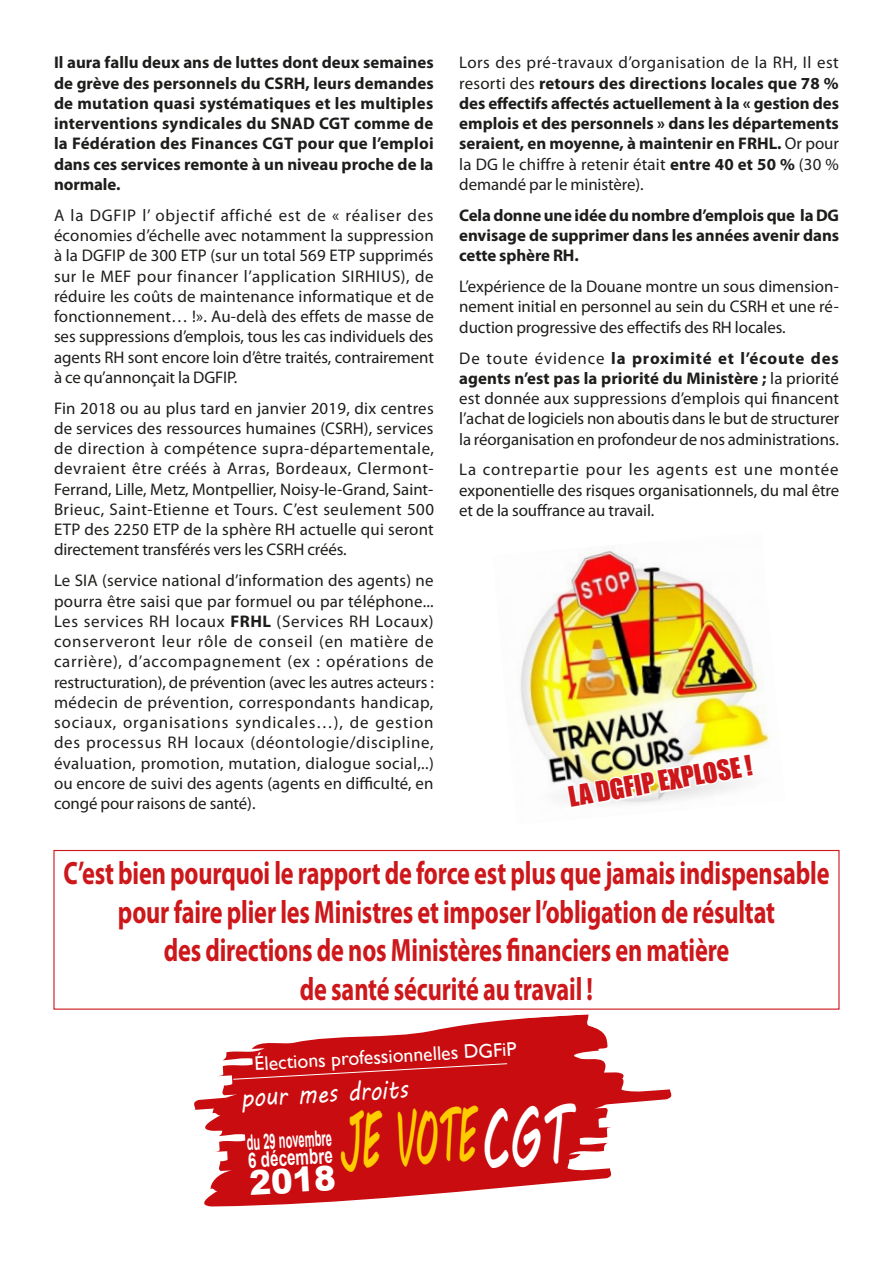
<style>
.page{position:relative;width:893px;height:1263px;background:#fff}
.page>*{position:absolute;margin:0;border:0;box-sizing:border-box;transform-origin:0 0}
.t1{font:75.45px "MV Boli";color:#fc0;scale:.41 1}
.t2{font:900 33.9px "Arial";color:#fff;scale:.96 1}
.t3{font:700 32.4px/38.8px "Myriad Pro";letter-spacing:-.005em;color:#cd171a;text-align:center;scale:.75 1}
.t4{font:26.25px "MV Boli";color:#fff;scale:.85 1}
.puces_noire_copie_2{font:25.8px "Impact";color:#cd171a}
.t5{font:700 21.3px/17.7px "Arial";color:#fff;scale:.52 1}
.t6{font:19.65px "Gill Sans";color:#fff}
.t7{font:16.8px/20.2px "Myriad Pro";letter-spacing:-.005em;color:#1d1d1b;text-align:justify}
.t8{font:700 16.8px/20.2px "Myriad Pro";letter-spacing:-.005em;color:#1d1d1b;text-align:justify}
.s1{font-weight:700}
.s2{font-weight:400}
.s3{font-size:81.6px;color:#fff}
</style>
<div class="page">
<img style="left:520px;top:545px;width:249px;height:254px">
<div style="left:53px;top:850px;width:786px;height:160px;border:1px solid #cd171a"></div>
<svg style="left:204px;top:1185px;width:327px;height:21px;fill:#c90c0f"></svg>
<svg style="left:194px;top:1101px;width:418px;height:84px;background:#d02b2e"></svg>
<svg style="left:196px;top:1014px;width:476px;height:117px;fill:#c90c0f"></svg>
<svg style="left:232px;top:1063px;width:276px;height:17px;background:#cc1c1f"></svg>
<svg style="left:565px;top:751px;width:191px;height:54px"></svg>
<p class="t8" style="left:54px;top:52px;width:381px">Il aura fallu deux ans de luttes dont deux semaines de grève des personnels du CSRH, leurs demandes de mutation quasi systématiques et les multiples interventions syndicales du SNAD CGT comme de la Fédération des Finances CGT pour que l’emploi dans ces services remonte à un niveau proche de la normale.</p>
<p class="t7" style="left:54px;top:205px;width:381px">A la DGFIP l’ objectif affiché est de « réaliser des économies d’échelle avec notamment la suppression à la DGFIP de 300 ETP (sur un total 569 ETP supprimés sur le MEF pour financer l’application SIRHIUS), de réduire les coûts de maintenance informatique et de fonctionnement… !». Au-delà des effets de masse de ses suppressions d’emplois, tous les cas individuels des agents RH sont encore loin d’être traités, contrairement à ce qu’annonçait la DGFIP.</p>
<p class="t7" style="left:54px;top:398px;width:381px">Fin 2018 ou au plus tard en janvier 2019, dix centres de services des ressources humaines (CSRH), services de direction à compétence supra-départementale, devraient être créés à Arras, Bordeaux, Clermont-Ferrand, Lille, Metz, Montpellier, Noisy-le-Grand, Saint-Brieuc, Saint-Etienne et Tours. C’est seulement 500<br>ETP des 2250 ETP de la sphère RH actuelle qui seront directement transférés vers les CSRH créés.</p>
<p class="t7" style="left:54px;top:570px;width:381px">Le SIA (service national d’information des agents) ne pourra être saisi que par formuel ou par téléphone...<br>Les services RH locaux <span class="s1">FRHL</span> (Services RH Locaux) conserveront leur rôle de conseil (en matière de carrière), d’accompagnement (ex : opérations de restructuration), de prévention (avec les autres acteurs : médecin de prévention, correspondants handicap, sociaux, organisations syndicales…), de gestion des processus RH locaux (déontologie/discipline, évaluation, promotion, mutation, dialogue social,..) ou encore de suivi des agents (agents en difficulté, en congé pour raisons de santé).</p>
<p class="t8" style="left:459px;top:52px;width:381px"><span class="s2">Lors des pré-travaux d’organisation de la RH, Il est resorti des</span> retours des directions locales que 78 % des effectifs affectés actuellement à la « gestion des emplois et des personnels » dans les départements seraient, en moyenne, à maintenir en FRHL. <span class="s2">Or pour la DG le chiffre à retenir était</span> entre 40 et 50 % <span class="s2">(30 % demandé par le ministère).</span></p>
<p class="t8" style="left:459px;top:204px;width:381px">Cela donne une idée du nombre d’emplois que la DG envisage de supprimer dans les années avenir dans cette sphère RH.</p>
<p class="t7" style="left:459px;top:276px;width:381px">L’expérience de la Douane montre un sous dimension&shy;nement initial en personnel au sein du CSRH et une ré&shy;duction progressive des effectifs des RH locales.</p>
<p class="t7" style="left:459px;top:348px;width:381px">De toute évidence <span class="s1">la proximité et l’écoute des agents n’est pas la priorité du Ministère ;</span> la priorité est donnée aux suppressions d’emplois qui financent l’achat de logiciels non aboutis dans le but de structurer la réorganisation en profondeur de nos administrations.</p>
<p class="t7" style="left:459px;top:459px;width:381px">La contrepartie pour les agents est une montée exponentielle des risques organisationnels, du mal être et de la souffrance au travail.</p>
<p class="puces_noire_copie_2" style="left:565px;top:777px;width:187px;rotate:-10deg">LA DGFIP EXPLOSE !</p>
<p class="t3" style="left:64px;top:852px;width:1023px">C’est bien pourquoi le rapport de force est plus que jamais indispensable pour faire plier les Ministres et imposer l’obligation de résultat<br>des directions de nos Ministères financiers en matière<br>de santé sécurité au travail !</p>
<p class="t6" style="left:254px;top:1052px;width:264px;rotate:-3deg">Élections professionnelles DGFiP</p>
<p class="t1" style="left:337px;top:1091px;width:558px;rotate:-3deg">JE VOTE<span class="s3">CGT</span></p>
<p class="t4" style="left:240px;top:1079px;width:199px;rotate:-3deg">pour mes droits</p>
<p class="t5" style="left:246px;top:1134px;width:166px;rotate:-3deg">du 29 novembre<br>6 décembre</p>
<p class="t2" style="left:248px;top:1158px;width:92px;rotate:-3deg">2018</p>
</div>
